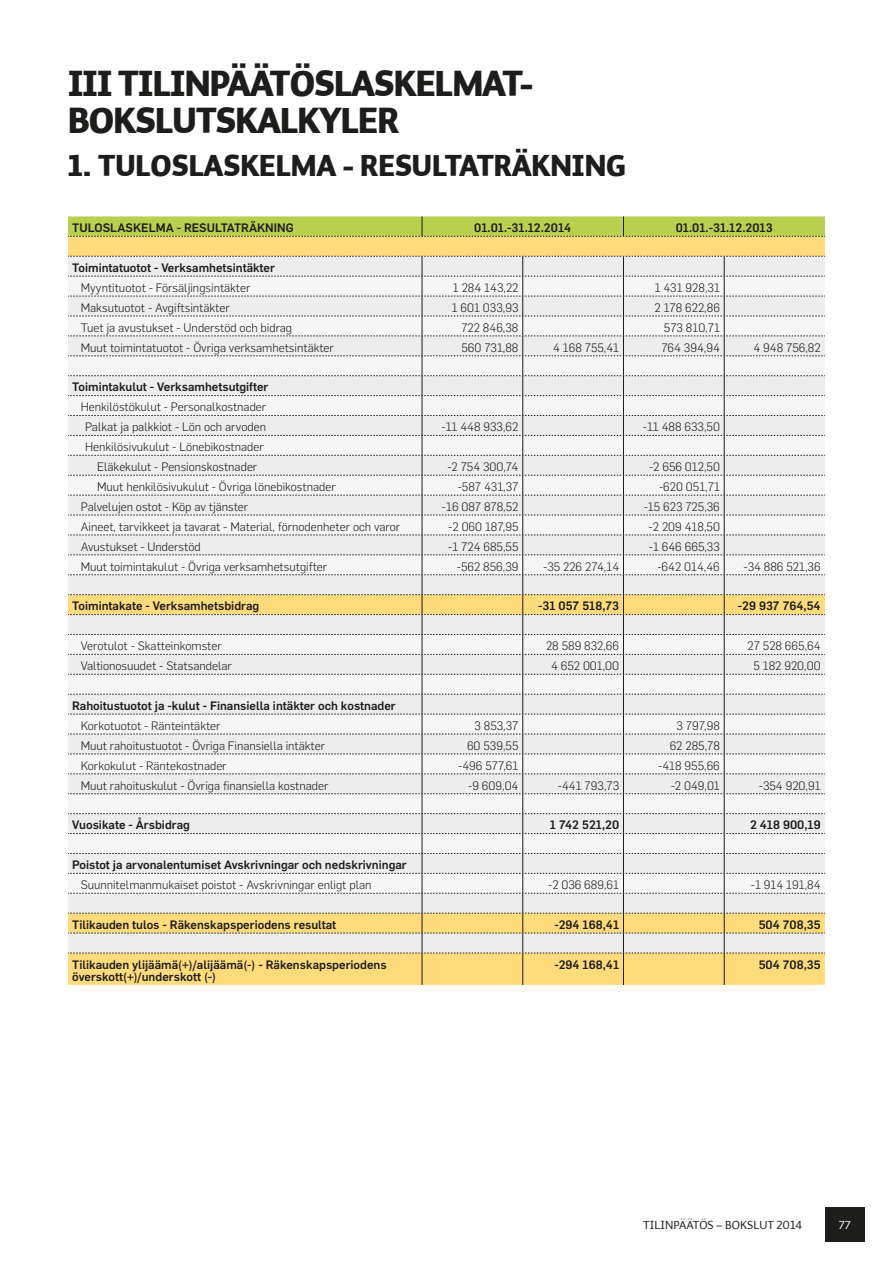
<style>
.page{position:relative;width:893px;height:1263px;background:#fff}
.page>*{position:absolute;margin:0;border:0;box-sizing:border-box;transform-origin:0 0}
.t1{font:36px/37.5px "Auto 2 Black LF";letter-spacing:-.02em;color:#1d1d1b}
.t2{font:30px "Auto 2 Black LF";color:#1d1d1b}
.t3{font:300 12px/20px "Flama";color:#1d1d1b;text-align:center}
.t4{font:500 12px/12px "Flama";color:#1d1d1b}
.t5{font:12px "Auto 1 Regular LF";color:#1d1d1b}
.t6{font:12px "Auto 2 Regular LF";color:#fff}
</style>
<div class="page">
<div style="left:825px;top:1208px;width:39px;height:34px;background:#1d1d1b"></div>
<div style="left:68px;top:237px;width:757px;height:748px;background:#ffdb7c"></div>
<hr style="left:422px;top:953px;width:1px;height:32px;background:#1d1d1b">
<hr style="left:522px;top:953px;width:1px;height:32px;background:#1d1d1b">
<hr style="left:623px;top:953px;width:1px;height:32px;background:#1d1d1b">
<hr style="left:724px;top:953px;width:1px;height:32px;background:#1d1d1b">
<svg style="left:68px;top:216px;width:757px;height:21px;background:#b9ce54"></svg>
<svg style="left:68px;top:256px;width:757px;height:698px"></svg>
<h1 class="t1" style="left:68px;top:66px;width:467px">III TILINPÄÄTÖSLASKELMAT-<br>BOKSLUTSKALKYLER</h1>
<h2 class="t2" style="left:68px;top:146px;width:560px">1. TULOSLASKELMA - RESULTATRÄKNING</h2>
<p class="t4" style="left:72px;top:221px;width:223px">TULOSLASKELMA - RESULTATRÄKNING</p>
<p class="t4" style="left:474px;top:221px;width:99px">01.01.-31.12.2014</p>
<p class="t4" style="left:676px;top:221px;width:98px">01.01.-31.12.2013</p>
<p class="t4" style="left:72px;top:261px;width:204px">Toimintatuotot - Verksamhetsintäkter</p>
<p class="t3" style="left:81px;top:277px;width:171px">Myyntituotot - Försäljingsintäkter</p>
<p class="t3" style="left:453px;top:277px;width:67px">1 284 143,22</p>
<p class="t3" style="left:655px;top:277px;width:67px">1 431 928,31</p>
<p class="t3" style="left:81px;top:297px;width:151px">Maksutuotot - Avgiftsintäkter</p>
<p class="t3" style="left:452px;top:297px;width:68px">1 601 033,93</p>
<p class="t3" style="left:655px;top:297px;width:67px">2 178 622,86</p>
<p class="t3" style="left:81px;top:317px;width:213px">Tuet ja avustukset - Understöd och bidrag</p>
<p class="t3" style="left:461px;top:317px;width:59px">722 846,38</p>
<p class="t3" style="left:664px;top:317px;width:58px">573 810,71</p>
<p class="t3" style="left:81px;top:337px;width:255px">Muut toimintatuotot - Övriga verksamhetsintäkter</p>
<p class="t3" style="left:461px;top:337px;width:59px">560 731,88</p>
<p class="t3" style="left:553px;top:337px;width:68px">4 168 755,41</p>
<p class="t3" style="left:661px;top:337px;width:60px">764 394,94</p>
<p class="t3" style="left:753px;top:337px;width:69px">4 948 756,82</p>
<p class="t4" style="left:72px;top:380px;width:198px">Toimintakulut - Verksamhetsutgifter</p>
<p class="t3" style="left:81px;top:396px;width:187px">Henkilöstökulut - Personalkostnader<br>Palkat ja palkkiot - Lön och arvoden</p>
<p class="t3" style="left:441px;top:416px;width:79px">-11 448 933,62</p>
<p class="t3" style="left:643px;top:416px;width:79px">-11 488 633,50</p>
<p class="t3" style="left:85px;top:436px;width:180px">Henkilösivukulut - Lönebikostnader<br>Eläkekulut - Pensionskostnader</p>
<p class="t3" style="left:447px;top:456px;width:73px">-2 754 300,74</p>
<p class="t3" style="left:649px;top:456px;width:72px">-2 656 012,50</p>
<p class="t3" style="left:97px;top:476px;width:240px">Muut henkilösivukulut - Övriga lönebikostnader</p>
<p class="t3" style="left:458px;top:476px;width:62px">-587 431,37</p>
<p class="t3" style="left:659px;top:476px;width:62px">-620 051,71</p>
<p class="t3" style="left:81px;top:496px;width:169px">Palvelujen ostot - Köp av tjänster</p>
<p class="t3" style="left:442px;top:496px;width:78px">-16 087 878,52</p>
<p class="t3" style="left:644px;top:496px;width:78px">-15 623 725,36</p>
<p class="t3" style="left:81px;top:516px;width:321px">Aineet, tarvikkeet ja tavarat - Material, förnodenheter och varor</p>
<p class="t3" style="left:448px;top:516px;width:72px">-2 060 187,95</p>
<p class="t3" style="left:649px;top:516px;width:73px">-2 209 418,50</p>
<p class="t3" style="left:81px;top:536px;width:121px">Avustukset - Understöd</p>
<p class="t3" style="left:448px;top:536px;width:72px">-1 724 685,55</p>
<p class="t3" style="left:649px;top:536px;width:73px">-1 646 665,33</p>
<p class="t3" style="left:81px;top:556px;width:248px">Muut toimintakulut - Övriga verksamhetsutgifter</p>
<p class="t3" style="left:457px;top:556px;width:63px">-562 856,39</p>
<p class="t3" style="left:543px;top:556px;width:78px">-35 226 274,14</p>
<p class="t3" style="left:657px;top:556px;width:64px">-642 014,46</p>
<p class="t3" style="left:743px;top:556px;width:79px">-34 886 521,36</p>
<p class="t4" style="left:72px;top:599px;width:189px">Toimintakate - Verksamhetsbidrag</p>
<p class="t4" style="left:538px;top:599px;width:83px">-31 057 518,73</p>
<p class="t4" style="left:738px;top:599px;width:84px">-29 937 764,54</p>
<p class="t3" style="left:81px;top:635px;width:143px">Verotulot - Skatteinkomster</p>
<p class="t3" style="left:546px;top:635px;width:75px">28 589 832,66</p>
<p class="t3" style="left:748px;top:635px;width:75px">27 528 665,64</p>
<p class="t3" style="left:81px;top:655px;width:153px">Valtionosuudet - Statsandelar</p>
<p class="t3" style="left:551px;top:655px;width:70px">4 652 001,00</p>
<p class="t3" style="left:753px;top:655px;width:69px">5 182 920,00</p>
<p class="t4" style="left:72px;top:699px;width:325px">Rahoitustuotot ja -kulut - Finansiella intäkter och kostnader</p>
<p class="t3" style="left:81px;top:715px;width:141px">Korkotuotot - Ränteintäkter</p>
<p class="t3" style="left:474px;top:715px;width:45px">3 853,37</p>
<p class="t3" style="left:677px;top:715px;width:45px">3 797,98</p>
<p class="t3" style="left:81px;top:735px;width:246px">Muut rahoitustuotot - Övriga Finansiella intäkter</p>
<p class="t3" style="left:467px;top:735px;width:53px">60 539,55</p>
<p class="t3" style="left:670px;top:735px;width:52px">62 285,78</p>
<p class="t3" style="left:81px;top:755px;width:147px">Korkokulut - Räntekostnader</p>
<p class="t3" style="left:458px;top:755px;width:62px">-496 577,61</p>
<p class="t3" style="left:658px;top:755px;width:63px">-418 955,66</p>
<p class="t3" style="left:81px;top:775px;width:249px">Muut rahoituskulut - Övriga finansiella kostnader</p>
<p class="t3" style="left:468px;top:775px;width:52px">-9 609,04</p>
<p class="t3" style="left:558px;top:775px;width:63px">-441 793,73</p>
<p class="t3" style="left:671px;top:775px;width:51px">-2 049,01</p>
<p class="t3" style="left:759px;top:775px;width:63px">-354 920,91</p>
<p class="t4" style="left:72px;top:818px;width:119px">Vuosikate - Årsbidrag</p>
<p class="t4" style="left:550px;top:818px;width:71px">1 742 521,20</p>
<p class="t4" style="left:750px;top:818px;width:72px">2 418 900,19</p>
<p class="t4" style="left:72px;top:858px;width:336px">Poistot ja arvonalentumiset Avskrivningar och nedskrivningar</p>
<p class="t3" style="left:81px;top:874px;width:292px">Suunnitelmanmukaiset poistot - Avskrivningar enligt plan</p>
<p class="t3" style="left:548px;top:874px;width:73px">-2 036 689,61</p>
<p class="t3" style="left:751px;top:874px;width:71px">-1 914 191,84</p>
<p class="t4" style="left:72px;top:918px;width:265px">Tilikauden tulos - Räkenskapsperiodens resultat</p>
<p class="t4" style="left:554px;top:918px;width:66px">-294 168,41</p>
<p class="t4" style="left:759px;top:918px;width:63px">504 708,35</p>
<p class="t4" style="left:72px;top:957px;width:316px">Tilikauden ylijäämä(+)/alijäämä(-) - Räkenskapsperiodens överskott(+)/underskott (-)</p>
<p class="t4" style="left:554px;top:957px;width:66px">-294 168,41</p>
<p class="t4" style="left:759px;top:957px;width:63px">504 708,35</p>
<p class="t5" style="left:643px;top:1218px;width:160px">TILINPÄÄTÖS – BOKSLUT 2014</p>
<p class="t6" style="left:839px;top:1217px;width:13px">77</p>
</div>
